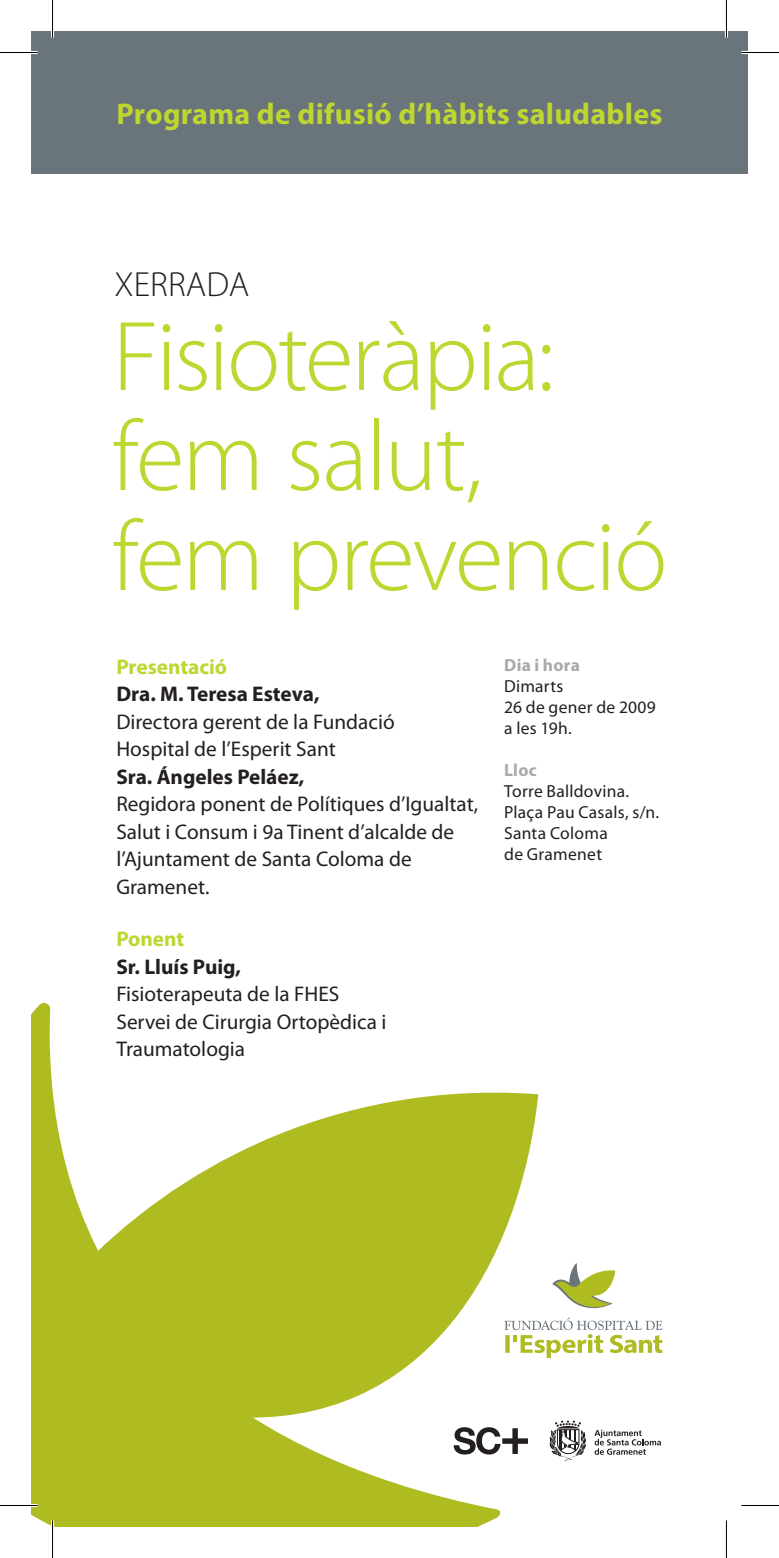
<style>
.page{position:relative;width:779px;height:1558px;background:#fff}
.page>*{position:absolute;margin:0;border:0;box-sizing:border-box;transform-origin:0 0}
.t1{font:300 100px/100px "Myriad Pro";letter-spacing:-.025em;color:#bed630}
.t2{font:300 35px "Myriad Pro";letter-spacing:.005em;color:#231f20}
.t3{font:700 30px "Myriad Pro";letter-spacing:.01em;color:#bed630}
.t4{font:21.25px/27.5px "Myriad Pro";color:#231f20}
.t5{font:700 21.25px "Myriad Pro";color:#231f20}
.t6{font:700 21.25px "Myriad Pro";color:#bed630}
.t7{font:17.5px/21px "Myriad Pro";letter-spacing:.015em;color:#231f20}
.t8{font:700 17.5px "Myriad Pro";letter-spacing:.015em;color:#a8a9ad}
</style>
<div class="page">
<div style="left:31px;top:31px;width:716px;height:143px;background:#6a747b"></div>
<svg style="left:31px;top:1003px;width:22px;height:89px;background:#bac542"></svg>
<svg style="left:31px;top:1092px;width:507px;height:435px;fill:#aebc21"></svg>
<svg style="left:594px;top:1429px;width:66px;height:26px"></svg>
<svg style="left:549px;top:1420px;width:37px;height:41px"></svg>
<svg style="left:453px;top:1427px;width:74px;height:27px"></svg>
<svg style="left:504px;top:1317px;width:158px;height:41px"></svg>
<svg style="left:552px;top:1263px;width:63px;height:45px"></svg>
<hr style="left:0;top:51px;width:38px;height:3px;background:#fff">
<hr style="left:741px;top:51px;width:37px;height:3px;background:#fff">
<hr style="left:0;top:1504px;width:38px;height:3px;background:#fff">
<hr style="left:51px;top:0;width:3px;height:37px;background:#fff">
<hr style="left:51px;top:1520px;width:3px;height:38px;background:#fff">
<hr style="left:724px;top:0;width:3px;height:37px;background:#fff">
<hr style="left:0;top:52px;width:38px;height:1px;background:#000">
<hr style="left:741px;top:52px;width:37px;height:1px;background:#000">
<hr style="left:0;top:1505px;width:38px;height:1px;background:#000">
<hr style="left:741px;top:1505px;width:37px;height:1px;background:#000">
<hr style="left:52px;top:0;width:1px;height:37px;background:#000">
<hr style="left:52px;top:1520px;width:1px;height:38px;background:#000">
<hr style="left:725px;top:0;width:1px;height:37px;background:#000">
<hr style="left:725px;top:1520px;width:1px;height:38px;background:#000">
<h3 class="t3" style="left:116px;top:95px;width:547px">Programa de difusió d’hàbits saludables</h3>
<h2 class="t2" style="left:114px;top:263px;width:136px">XERRADA</h2>
<h1 class="t1" style="left:112px;top:306px;width:556px">Fisioteràpia: fem salut,<br>fem prevenció</h1>
<p class="t6" style="left:116px;top:653px;width:112px">Presentació</p>
<p class="t5" style="left:116px;top:680px;width:205px">Dra. M. Teresa Esteva,</p>
<p class="t4" style="left:116px;top:708px;width:280px">Directora gerent de la Fundació<br>Hospital de l’Esperit Sant</p>
<p class="t5" style="left:116px;top:763px;width:189px">Sra. Ángeles Peláez,</p>
<p class="t4" style="left:116px;top:790px;width:363px">Regidora ponent de Polítiques d’Igualtat,<br>Salut i Consum i 9a Tinent d’alcalde de l’Ajuntament de Santa Coloma de<br>Gramenet.</p>
<p class="t6" style="left:116px;top:925px;width:69px">Ponent</p>
<p class="t5" style="left:116px;top:953px;width:126px">Sr. Lluís Puig,</p>
<p class="t4" style="left:116px;top:980px;width:271px">Fisioterapeuta de la FHES<br>Servei de Cirurgia Ortopèdica i<br>Traumatologia</p>
<p class="t8" style="left:504px;top:654px;width:77px">Dia i hora</p>
<p class="t7" style="left:504px;top:675px;width:153px">Dimarts<br>26 de gener de 2009 a les 19h.</p>
<p class="t8" style="left:504px;top:759px;width:34px">Lloc</p>
<p class="t7" style="left:504px;top:780px;width:156px">Torre Balldovina.<br>Plaça Pau Casals, s/n.<br>Santa Coloma<br>de Gramenet</p>
</div>
